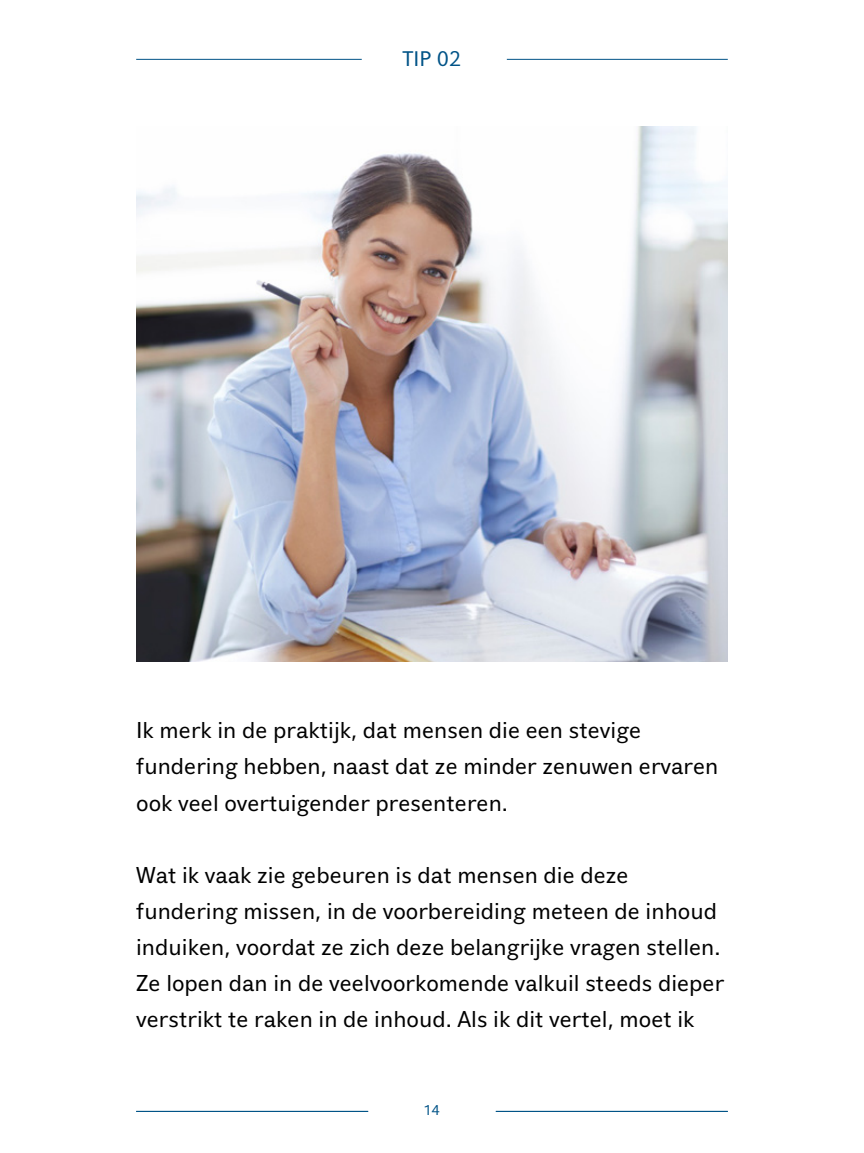
<style>
.page{position:relative;width:864px;height:1153px;background:#fff}
.page>*{position:absolute;margin:0;border:0;box-sizing:border-box;transform-origin:0 0}
.t1{font:24px/36px "Eau Naturelle Sans";color:#000}
.t2{font:22.2px "Eau Naturelle Sans Regular Lining";color:#005387}
.t3{font:14.85px "Eau Naturelle Sans Regular Lining";color:#005387}
</style>
<div class="page">
<hr style="left:136px;top:1110px;width:232px;height:1px;background:#005387">
<hr style="left:495px;top:1110px;width:232px;height:1px;background:#005387">
<hr style="left:136px;top:59px;width:225px;height:1px;background:#005387">
<hr style="left:506px;top:59px;width:221px;height:1px;background:#005387">
<img style="left:136px;top:126px;width:591px;height:535px">
<p class="t2" style="left:402px;top:46px;width:60px">TIP 02</p>
<p class="t1" style="left:136px;top:712px;width:583px">Ik merk in de praktijk, dat mensen die een stevige fundering hebben, naast dat ze minder zenuwen ervaren ook veel overtuigender presenteren.</p>
<p class="t1" style="left:136px;top:856px;width:589px">Wat ik vaak zie gebeuren is dat mensen die deze fundering missen, in de voorbereiding meteen de inhoud induiken, voordat ze zich deze belangrijke vragen stellen.<br>Ze lopen dan in de veelvoorkomende valkuil steeds dieper verstrikt te raken in de inhoud. Als ik dit vertel, moet ik</p>
<p class="t3" style="left:423px;top:1101px;width:18px">14</p>
</div>
